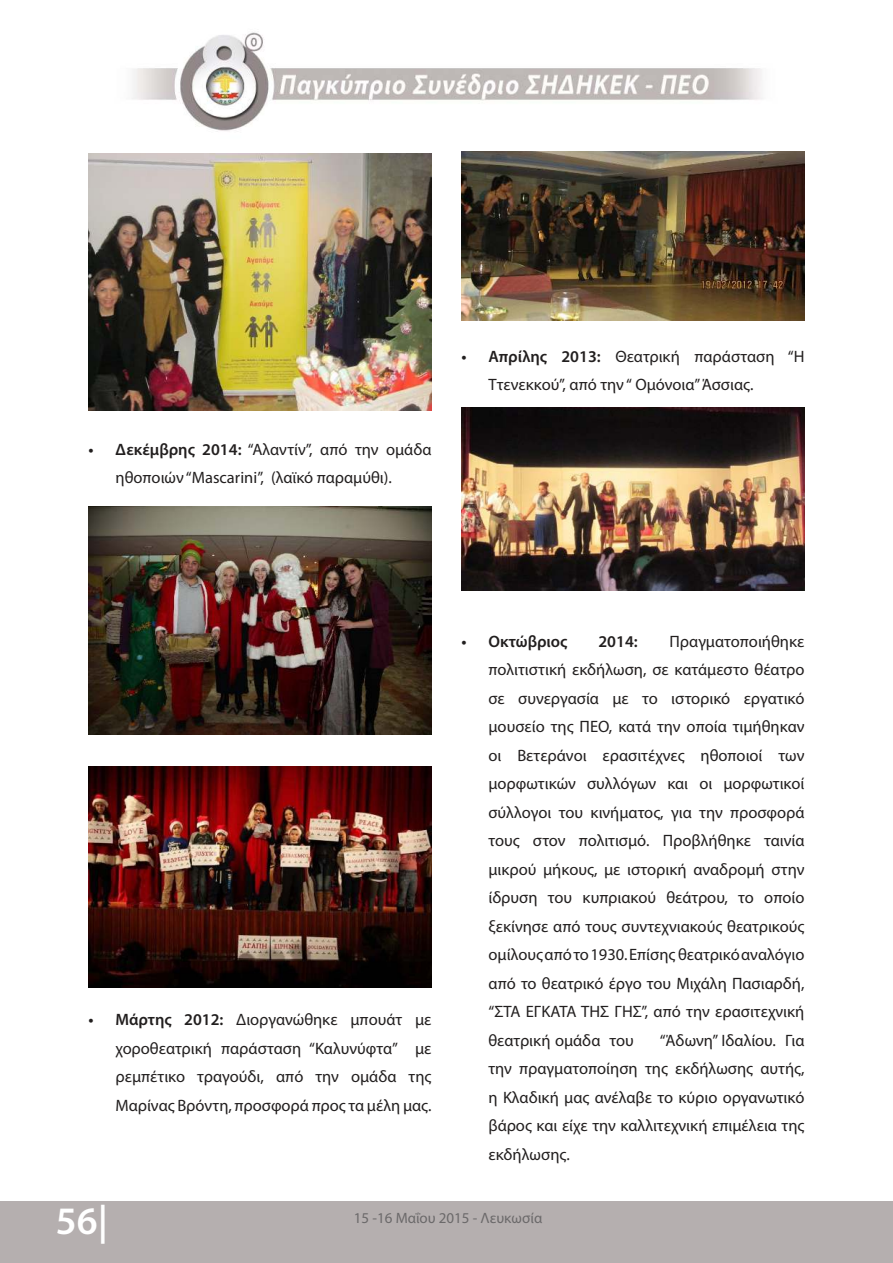
<style>
.page{position:relative;width:893px;height:1263px;background:#fff}
.page>*{position:absolute;margin:0;border:0;box-sizing:border-box;transform-origin:0 0}
.t1{font:600 39px "Myriad Pro";color:#fff}
.t2{font:16.5px/28.5px "Myriad Pro";color:#221f1f;text-align:justify}
.t3{font:600 16.5px "Myriad Pro";color:#221f1f}
.t4{font:15px "Myriad Pro";color:#6b696a}
.s1{font-weight:600}
</style>
<div class="page">
<img style="left:132px;top:32px;width:631px;height:100px">
<div style="left:0;top:1202px;width:893px;height:61px;background:#b5afaf"></div>
<img style="left:88px;top:506px;width:343px;height:229px">
<img style="left:88px;top:767px;width:343px;height:220px">
<img style="left:88px;top:153px;width:343px;height:257px">
<img style="left:461px;top:152px;width:343px;height:169px">
<img style="left:461px;top:407px;width:343px;height:184px">
<p class="t2" style="left:116px;top:436px;width:317px;text-indent:-27px"><span class="s1">• Δεκέμβρης 2014:</span> “Αλαντίν”, από την ομάδα ηθοποιών “Mascarini”, (λαϊκό παραμύθι).</p>
<p class="t2" style="left:488px;top:343px;width:317px;text-indent:-27px"><span class="s1">• Απρίλης 2013:</span> Θεατρική παράσταση “Η<br>Ττενεκκού”, από την “ Ομόνοια” Άσσιας.</p>
<p class="t2" style="left:116px;top:1006px;width:317px;text-indent:-27px"><span class="s1">• Μάρτης 2012:</span> Διοργανώθηκε μπουάτ με χοροθεατρική παράσταση “Καλυνύφτα” με ρεμπέτικο τραγούδι, από την ομάδα της Μαρίνας Βρόντη, προσφορά προς τα μέλη μας.</p>
<p class="t3" style="left:461px;top:634px;width:107px">• Οκτώβριος</p>
<p class="t3" style="left:598px;top:634px;width:41px">2014:</p>
<p class="t2" style="left:488px;top:628px;width:317px;text-indent:181px">Πραγματοποιήθηκε πολιτιστική εκδήλωση, σε κατάμεστο θέατρο σε συνεργασία με το ιστορικό εργατικό μουσείο της ΠΕΟ, κατά την οποία τιμήθηκαν οι Βετεράνοι ερασιτέχνες ηθοποιοί των μορφωτικών συλλόγων και οι μορφωτικοί σύλλογοι του κινήματος, για την προσφορά τους στον πολιτισμό. Προβλήθηκε ταινία μικρού μήκους, με ιστορική αναδρομή στην ίδρυση του κυπριακού θεάτρου, το οποίο ξεκίνησε από τους συντεχνιακούς θεατρικούς ομίλους από το 1930. Επίσης θεατρικό αναλόγιο από το θεατρικό έργο του Μιχάλη Πασιαρδή, “ΣΤΑ ΕΓΚΑΤΑ ΤΗΣ ΓΗΣ”, από την ερασιτεχνική θεατρική ομάδα του</p>
<p class="t2" style="left:488px;top:1027px;width:318px;text-indent:171px">“Άδωνη” Ιδαλίου. Για την πραγματοποίηση της εκδήλωσης αυτής, η Κλαδική μας ανέλαβε το κύριο οργανωτικό βάρος και είχε την καλλιτεχνική επιμέλεια της εκδήλωσης.</p>
<h1 class="t1" style="left:56px;top:1205px;width:54px">56|</h1>
<p class="t4" style="left:354px;top:1209px;width:190px">15 -16 Μαΐου 2015 - Λευκωσία</p>
</div>
